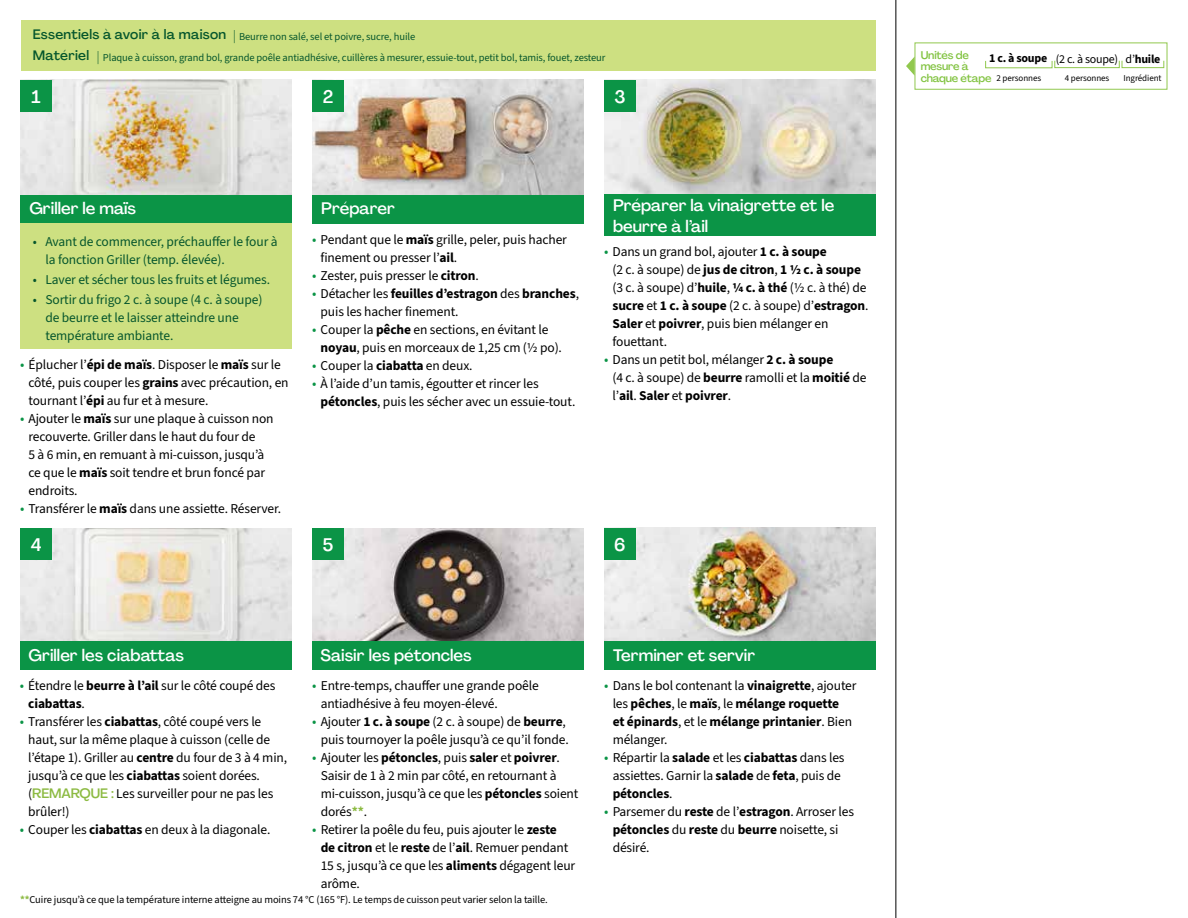
<style>
.page{position:relative;width:1188px;height:918px;background:#fff}
.page>*{position:absolute;margin:0;border:0;box-sizing:border-box;transform-origin:0 0}
.t1{font:500 18px "Agrandir";color:#fff}
.t2{font:500 16.5px/21.1px "Agrandir";color:#fff}
.t3{font:13.5px/18px "Source Sans 3";letter-spacing:-.01em;color:#000}
.t4{font:13.5px/18px "Source Sans 3";letter-spacing:-.01em;color:#05562c}
.t5{font:700 13.5px/18px "Source Sans 3";letter-spacing:-.01em;color:#000}
.t6{font:500 13.5px "Agrandir";letter-spacing:.02em;color:#05562c}
.t7{font:700 12px "Source Sans 3";letter-spacing:-.02em;color:#000}
.t8{font:500 11.1px/11.7px "Agrandir";letter-spacing:-.015em;color:#82c341}
.t9{font:10.5px "Source Sans 3";letter-spacing:-.01em;color:#05562c}
.t10{font:10.5px "Source Sans 3";letter-spacing:-.01em;color:#000}
.t11{font:9px "Source Sans 3";letter-spacing:-.01em;color:#000}
.s1{font-family:"Agrandir";font-weight:500;font-size:13.5px}
.s2{font-size:14.25px;color:#0b9446}
.s3{font-weight:700}
.s4{font-family:"Agrandir";font-weight:500;color:#8cba42}
.s5{font-weight:700;color:#8cba42}
.s6{font-weight:400;font-size:14.25px;color:#0b9446}
.s7{font-weight:400}
</style>
<div class="page">
<img style="left:20px;top:528px;width:272px;height:113px">
<img style="left:312px;top:528px;width:272px;height:113px">
<img style="left:604px;top:528px;width:272px;height:113px">
<img style="left:20px;top:80px;width:272px;height:115px">
<img style="left:312px;top:80px;width:272px;height:115px">
<img style="left:604px;top:80px;width:272px;height:115px">
<div style="left:312px;top:195px;width:272px;height:29px;background:#0b9446"></div>
<div style="left:20px;top:195px;width:272px;height:29px;background:#0b9446"></div>
<div style="left:20px;top:641px;width:272px;height:29px;background:#0b9446"></div>
<div style="left:312px;top:641px;width:272px;height:29px;background:#0b9446"></div>
<div style="left:604px;top:641px;width:272px;height:29px;background:#0b9446"></div>
<div style="left:604px;top:195px;width:272px;height:41px;background:#0b9446"></div>
<div style="left:21px;top:20px;width:855px;height:51px;background:#cde081"></div>
<div style="left:20px;top:224px;width:272px;height:125px;background:#cde081"></div>
<hr style="left:896px;top:0;width:1px;height:918px;background:#000">
<div style="left:20px;top:528px;width:32px;height:32px;background:#0b9446"></div>
<div style="left:20px;top:80px;width:32px;height:32px;background:#0b9446"></div>
<div style="left:312px;top:528px;width:32px;height:32px;background:#0b9446"></div>
<div style="left:312px;top:80px;width:32px;height:32px;background:#0b9446"></div>
<div style="left:604px;top:528px;width:32px;height:32px;background:#0b9446"></div>
<div style="left:604px;top:80px;width:32px;height:32px;background:#0b9446"></div>
<svg style="left:906px;top:56px;width:9px;height:20px"></svg>
<div style="left:915px;top:43px;width:252px;height:47px;border:1px solid #91c84e"></div>
<div style="left:985px;top:61px;width:67px;height:7px;border:1px solid #91c84e"></div>
<div style="left:1054px;top:60px;width:66px;height:8px;border:1px solid #91c84e"></div>
<div style="left:1122px;top:60px;width:42px;height:8px;border:1px solid #91c84e"></div>
<p class="t6" style="left:33px;top:26px;width:195px">Essentiels à avoir à la maison</p>
<p class="t9" style="left:233px;top:30px;width:183px"><span class="s1">|</span> Beurre non salé, sel et poivre, sucre, huile</p>
<p class="t6" style="left:33px;top:47px;width:58px">Matériel</p>
<p class="t9" style="left:97px;top:51px;width:510px"><span class="s1">|</span> Plaque à cuisson, grand bol, grande poêle antiadhésive, cuillères à mesurer, essuie-tout, petit bol, tamis, fouet, zesteur</p>
<h1 class="t1" style="left:32px;top:86px;width:11px">1</h1>
<h1 class="t1" style="left:323px;top:86px;width:12px">2</h1>
<h1 class="t1" style="left:614px;top:85px;width:13px">3</h1>
<p class="t2" style="left:29px;top:198px;width:108px">Griller le maïs</p>
<p class="t4" style="left:45px;top:232px;width:234px;text-indent:-13px">• Avant de commencer, préchauffer le four à la fonction Griller (temp. élevée).</p>
<p class="t4" style="left:33px;top:271px;width:239px">• Laver et sécher tous les fruits et légumes.</p>
<p class="t4" style="left:45px;top:291px;width:219px;text-indent:-13px">• Sortir du frigo 2 c. à soupe (4 c. à soupe) de beurre et le laisser atteindre une température ambiante.</p>
<p class="t3" style="left:29px;top:355px;width:262px;text-indent:-9px"><span class="s2">•</span> Éplucher l’<span class="s3">épi de maïs</span>. Disposer le <span class="s3">maïs</span> sur le côté, puis couper les <span class="s3">grains</span> avec précaution, en tournant l’<span class="s3">épi</span> au fur et à mesure.</p>
<p class="t3" style="left:29px;top:409px;width:247px;text-indent:-9px"><span class="s2">•</span> Ajouter le <span class="s3">maïs</span> sur une plaque à cuisson non recouverte. Griller dans le haut du four de<br>5 à 6 min, en remuant à mi-cuisson, jusqu’à ce que le <span class="s3">maïs</span> soit tendre et brun foncé par endroits.</p>
<p class="t3" style="left:20px;top:499px;width:263px"><span class="s2">•</span> Transférer le <span class="s3">maïs</span> dans une assiette. Réserver.</p>
<h1 class="t1" style="left:31px;top:533px;width:12px">4</h1>
<p class="t2" style="left:321px;top:198px;width:75px">Préparer</p>
<p class="t2" style="left:613px;top:195px;width:223px">Préparer la vinaigrette et le beurre à l’ail</p>
<p class="t3" style="left:321px;top:230px;width:248px;text-indent:-9px"><span class="s2">•</span> Pendant que le <span class="s3">maïs</span> grille, peler, puis hacher finement ou presser l’<span class="s3">ail</span>.</p>
<p class="t3" style="left:312px;top:266px;width:168px"><span class="s2">•</span> Zester, puis presser le <span class="s3">citron</span>.</p>
<p class="t3" style="left:321px;top:284px;width:260px;text-indent:-9px"><span class="s2">•</span> Détacher les <span class="s3">feuilles d’estragon</span> des <span class="s3">branches</span>, puis les hacher finement.</p>
<p class="t3" style="left:321px;top:320px;width:243px;text-indent:-9px"><span class="s2">•</span> Couper la <span class="s3">pêche</span> en sections, en évitant le <span class="s3">noyau</span>, puis en morceaux de 1,25 cm (½ po).</p>
<p class="t3" style="left:312px;top:356px;width:162px"><span class="s2">•</span> Couper la <span class="s3">ciabatta</span> en deux.</p>
<p class="t3" style="left:321px;top:374px;width:256px;text-indent:-9px"><span class="s2">•</span> À l’aide d’un tamis, égoutter et rincer les <span class="s3">pétoncles</span>, puis les sécher avec un essuie-tout.</p>
<p class="t3" style="left:613px;top:243px;width:257px;text-indent:-9px"><span class="s2">•</span> Dans un grand bol, ajouter <span class="s3">1 c. à soupe<br></span>(2 c. à soupe) de <span class="s3">jus de citron</span>, <span class="s3">1 ½ c. à soupe </span>(3 c. à soupe) d’<span class="s3">huile</span>, <span class="s3">¼ c. à thé</span> (½ c. à thé) de <span class="s3">sucre</span> et <span class="s3">1 c. à soupe</span> (2 c. à soupe) d’<span class="s3">estragon</span>.<br><span class="s3">Saler</span> et <span class="s3">poivrer</span>, puis bien mélanger en fouettant.</p>
<p class="t3" style="left:613px;top:351px;width:256px;text-indent:-9px"><span class="s2">•</span> Dans un petit bol, mélanger <span class="s3">2 c. à soupe<br></span>(4 c. à soupe) de <span class="s3">beurre</span> ramolli et la <span class="s3">moitié</span> de l’<span class="s3">ail</span>. <span class="s3">Saler</span> et <span class="s3">poivrer</span>.</p>
<h1 class="t1" style="left:323px;top:533px;width:12px">5</h1>
<h1 class="t1" style="left:614px;top:533px;width:13px">6</h1>
<p class="t2" style="left:29px;top:644px;width:157px">Griller les ciabattas</p>
<p class="t2" style="left:321px;top:644px;width:153px">Saisir les pétoncles</p>
<p class="t2" style="left:613px;top:644px;width:144px">Terminer et servir</p>
<p class="t3" style="left:28px;top:677px;width:249px;text-indent:-9px"><span class="s2">•</span> Étendre le <span class="s3">beurre à l’ail</span> sur le côté coupé des <span class="s3">ciabattas</span>.</p>
<p class="t3" style="left:28px;top:713px;width:260px;text-indent:-9px"><span class="s2">•</span> Transférer les <span class="s3">ciabattas</span>, côté coupé vers le haut, sur la même plaque à cuisson (celle de l’étape 1). Griller au <span class="s3">centre</span> du four de 3 à 4 min, jusqu’à ce que les <span class="s3">ciabattas</span> soient dorées. (<span class="s4">REMARQUE :</span> Les surveiller pour ne pas les brûler!)</p>
<p class="t3" style="left:20px;top:821px;width:252px"><span class="s2">•</span> Couper les <span class="s3">ciabattas</span> en deux à la diagonale.</p>
<p class="t3" style="left:321px;top:677px;width:220px;text-indent:-9px"><span class="s2">•</span> Entre-temps, chauffer une grande poêle antiadhésive à feu moyen-élevé.</p>
<p class="t3" style="left:312px;top:713px;width:258px;text-align:right"><span class="s2">•</span> Ajouter <span class="s3">1 c. à soupe</span> (2 c. à soupe) de <span class="s3">beurre</span>, puis tournoyer la poêle jusqu’à ce qu’il fonde.</p>
<p class="t3" style="left:321px;top:749px;width:259px;text-indent:-9px"><span class="s2">•</span> Ajouter les <span class="s3">pétoncles</span>, puis <span class="s3">saler</span> et <span class="s3">poivrer</span>.<br>Saisir de 1 à 2 min par côté, en retournant à mi-cuisson, jusqu’à ce que les <span class="s3">pétoncles</span> soient dorés<span class="s5">**</span>.</p>
<p class="t3" style="left:321px;top:821px;width:256px;text-indent:-9px"><span class="s2">•</span> Retirer la poêle du feu, puis ajouter le <span class="s3">zeste<br>de citron</span> et le <span class="s3">reste</span> de l’<span class="s3">ail</span>. Remuer pendant 15 s, jusqu’à ce que les <span class="s3">aliments</span> dégagent leur arôme.</p>
<p class="t10" style="left:20px;top:893px;width:529px"><span class="s5">**</span>Cuire jusqu’à ce que la température interne atteigne au moins 74 °C (165 °F). Le temps de cuisson peut varier selon la taille.</p>
<p class="t5" style="left:613px;top:677px;width:245px;text-indent:-9px"><span class="s6">•</span> <span class="s7">Dans le bol contenant la</span> vinaigrette<span class="s7">, ajouter les</span> pêches<span class="s7">, le</span> maïs<span class="s7">, le</span> mélange roquette<br>et épinards<span class="s7">, et le</span> mélange printanier<span class="s7">. Bien mélanger.</span></p>
<p class="t3" style="left:613px;top:749px;width:233px;text-indent:-9px"><span class="s2">•</span> Répartir la <span class="s3">salade</span> et les <span class="s3">ciabattas</span> dans les assiettes. Garnir la <span class="s3">salade</span> de <span class="s3">feta</span>, puis de <span class="s3">pétoncles</span>.</p>
<p class="t3" style="left:613px;top:803px;width:243px;text-indent:-9px"><span class="s2">•</span> Parsemer du <span class="s3">reste</span> de l’<span class="s3">estragon</span>. Arroser les <span class="s3">pétoncles</span> du <span class="s3">reste</span> du <span class="s3">beurre</span> noisette, si désiré.</p>
<p class="t8" style="left:921px;top:49px;width:72px">Unités de mesure à chaque étape</p>
<p class="t7" style="left:989px;top:50px;width:173px">1 c. à soupe <span class="s7">(2 c. à soupe) d’</span>huile</p>
<p class="t11" style="left:997px;top:72px;width:46px">2 personnes</p>
<p class="t11" style="left:1065px;top:72px;width:46px">4 personnes</p>
<p class="t11" style="left:1123px;top:72px;width:40px">Ingrédient</p>
</div>
